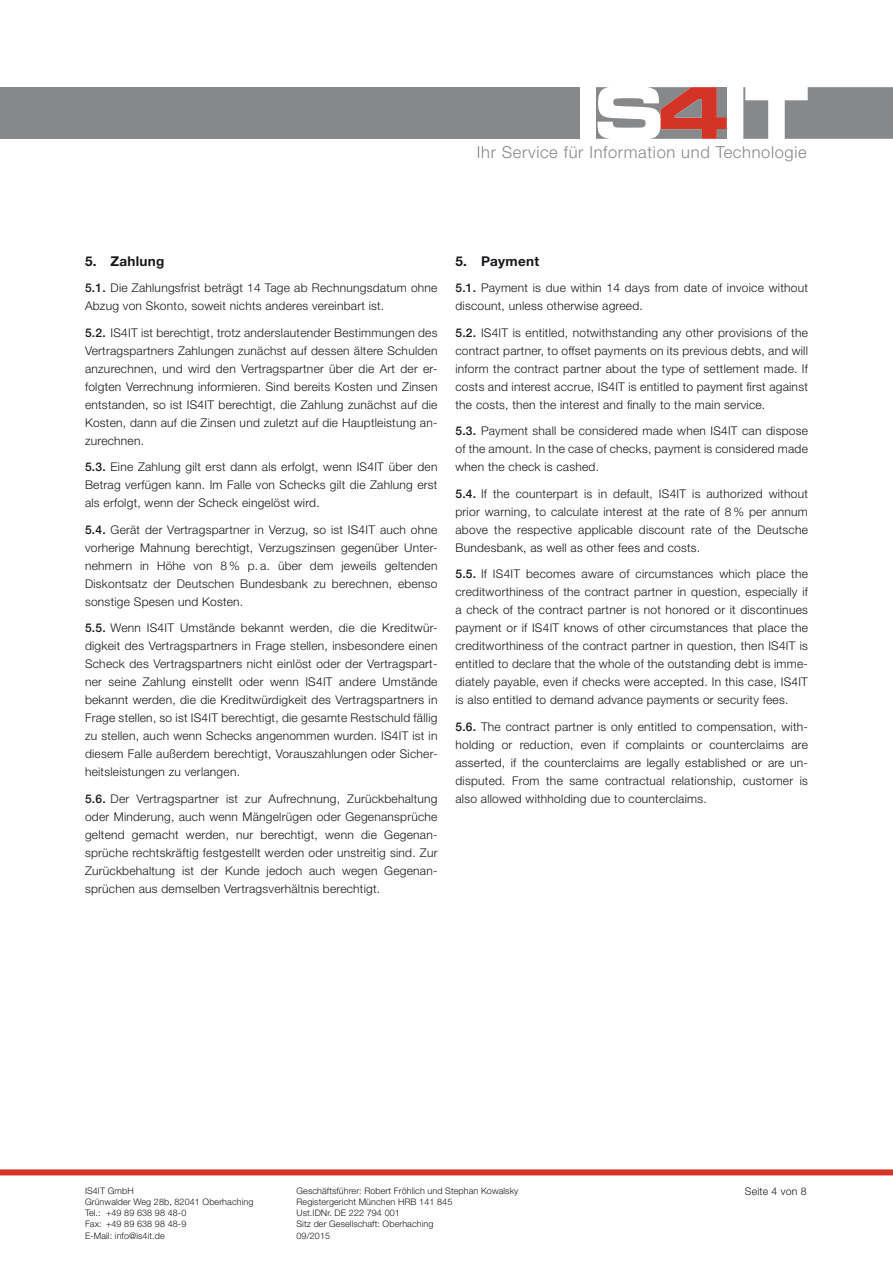
<style>
.page{position:relative;width:893px;height:1263px;background:#fff}
.page>*{position:absolute;margin:0;border:0;box-sizing:border-box;transform-origin:0 0}
.t1{font:300 16.5px "Helvetica Neue";letter-spacing:.04em;color:#87888a}
.t2{font:700 13.5px "Helvetica Neue";letter-spacing:.02em;color:#1a171c}
.t3{font:300 12px/18px "Helvetica Neue";letter-spacing:.02em;color:#1a171c;text-align:justify}
.t4{font:300 10.5px "Helvetica Neue";letter-spacing:.02em;color:#1a171c}
.t5{font:300 9px "Helvetica Neue";letter-spacing:.01em;color:#1a171c}
.s1{font-weight:500}
</style>
<div class="page">
<svg style="left:785px;top:87px;width:108px;height:52px;background:#8e8f91"></svg>
<svg style="left:743px;top:87px;width:25px;height:52px"></svg>
<svg style="left:596px;top:87px;width:131px;height:52px"></svg>
<div style="left:0;top:87px;width:579px;height:52px;background:#87888a"></div>
<div style="left:0;top:1169px;width:893px;height:6px;background:#d43325"></div>
<h1 class="t1" style="left:477px;top:142px;width:331px">Ihr Service für Information und Technologie</h1>
<p class="t2" style="left:85px;top:253px;width:81px">5. Zahlung</p>
<p class="t3" style="left:85px;top:279px;width:354px"><span class="s1">5.1.</span> Die Zahlungsfrist beträgt 14 Tage ab Rechnungsdatum ohne<br>Abzug von Skonto, soweit nichts anderes vereinbart ist.</p>
<p class="t3" style="left:85px;top:323px;width:354px"><span class="s1">5.2.</span> IS4IT ist berechtigt, trotz anderslautender Bestimmungen des Vertragspartners Zahlungen zunächst auf dessen ältere Schulden anzurechnen, und wird den Vertragspartner über die Art der er&shy;folgten Verrechnung informieren. Sind bereits Kosten und Zinsen entstanden, so ist IS4IT berechtigt, die Zahlung zunächst auf die Kosten, dann auf die Zinsen und zuletzt auf die Hauptleistung an&shy;zurechnen.</p>
<p class="t3" style="left:85px;top:458px;width:354px"><span class="s1">5.3.</span> Eine Zahlung gilt erst dann als erfolgt, wenn IS4IT über den Betrag verfügen kann. Im Falle von Schecks gilt die Zahlung erst als erfolgt, wenn der Scheck eingelöst wird.</p>
<p class="t3" style="left:85px;top:520px;width:354px;text-align:left"><span class="s1">5.4.</span> Gerät der Vertragspartner in Verzug, so ist IS4IT auch ohne vorherige Mahnung berechtigt, Verzugszinsen gegenüber Unter&shy;nehmern in Höhe von 8 % p. a. über dem jeweils geltenden Diskontsatz der Deutschen Bundesbank zu berechnen, ebenso sonstige Spesen und Kosten.</p>
<p class="t3" style="left:85px;top:619px;width:354px"><span class="s1">5.5.</span> Wenn IS4IT Umstände bekannt werden, die die Kreditwür&shy;digkeit des Vertragspartners in Frage stellen, insbesondere einen Scheck des Vertragspartners nicht einlöst oder der Vertragspart&shy;ner seine Zahlung einstellt oder wenn IS4IT andere Umstände bekannt werden, die die Kreditwürdigkeit des Vertragspartners in Frage stellen, so ist IS4IT berechtigt, die gesamte Restschuld fällig zu stellen, auch wenn Schecks angenommen wurden. IS4IT ist in diesem Falle außerdem berechtigt, Vorauszahlungen oder Sicher&shy;heitsleistungen zu verlangen.</p>
<p class="t3" style="left:85px;top:789px;width:354px;text-align:left"><span class="s1">5.6.</span> Der Vertragspartner ist zur Aufrechnung, Zurückbehaltung oder Minderung, auch wenn Mängelrügen oder Gegenansprüche geltend gemacht werden, nur berechtigt, wenn die Gegenan&shy;sprüche rechtskräftig festgestellt werden oder unstreitig sind. Zur Zurückbehaltung ist der Kunde jedoch auch wegen Gegenan&shy;sprüchen aus demselben Vertragsverhältnis berechtigt.</p>
<p class="t2" style="left:455px;top:253px;width:85px">5. Payment</p>
<p class="t3" style="left:455px;top:279px;width:354px"><span class="s1">5.1.</span> Payment is due within 14 days from date of invoice without discount, unless otherwise agreed.</p>
<p class="t3" style="left:455px;top:323px;width:354px"><span class="s1">5.2.</span> IS4IT is entitled, notwithstanding any other provisions of the contract partner, to offset payments on its previous debts, and will inform the contract partner about the type of settlement made. If costs and interest accrue, IS4IT is entitled to payment first against the costs, then the interest and finally to the main service.</p>
<p class="t3" style="left:455px;top:422px;width:354px"><span class="s1">5.3.</span> Payment shall be considered made when IS4IT can dispose of the amount. In the case of checks, payment is considered made when the check is cashed.</p>
<p class="t3" style="left:455px;top:484px;width:354px"><span class="s1">5.4.</span> If the counterpart is in default, IS4IT is authorized without prior warning, to calculate interest at the rate of 8 % per annum above the respective applicable discount rate of the Deutsche Bundesbank, as well as other fees and costs.</p>
<p class="t3" style="left:455px;top:565px;width:354px"><span class="s1">5.5.</span> If IS4IT becomes aware of circumstances which place the creditworthiness of the contract partner in question, especially if a check of the contract partner is not honored or it discontinues payment or if IS4IT knows of other circumstances that place the creditworthiness of the contract partner in question, then IS4IT is entitled to declare that the whole of the outstanding debt is imme&shy;diately payable, even if checks were accepted. In this case, IS4IT is also entitled to demand advance payments or security fees.</p>
<p class="t3" style="left:455px;top:717px;width:354px;text-align:left"><span class="s1">5.6.</span> The contract partner is only entitled to compensation, with&shy;holding or reduction, even if complaints or counterclaims are asserted, if the counterclaims are legally established or are un&shy;disputed. From the same contractual relationship, customer is also allowed withholding due to counterclaims.</p>
<p class="t5" style="left:85px;top:1185px;width:50px">IS4IT GmbH</p>
<p class="t5" style="left:297px;top:1185px;width:223px">Geschäftsführer: Robert Fröhlich und Stephan Kowalsky</p>
<p class="t5" style="left:85px;top:1196px;width:170px">Grünwalder Weg 28b, 82041 Oberhaching</p>
<p class="t5" style="left:297px;top:1196px;width:157px">Registergericht München HRB 141 845</p>
<p class="t5" style="left:85px;top:1207px;width:103px">Tel.: +49 89 638 98 48-0</p>
<p class="t5" style="left:297px;top:1207px;width:105px">Ust.IDNr. DE 222 794 001</p>
<p class="t5" style="left:85px;top:1218px;width:103px">Fax: +49 89 638 98 48-9</p>
<p class="t5" style="left:297px;top:1218px;width:138px">Sitz der Gesellschaft: Oberhaching</p>
<p class="t5" style="left:85px;top:1230px;width:81px">E-Mail: info@is4it.de</p>
<p class="t5" style="left:297px;top:1230px;width:35px">09/2015</p>
<p class="t4" style="left:745px;top:1184px;width:63px">Seite 4 von 8</p>
</div>
